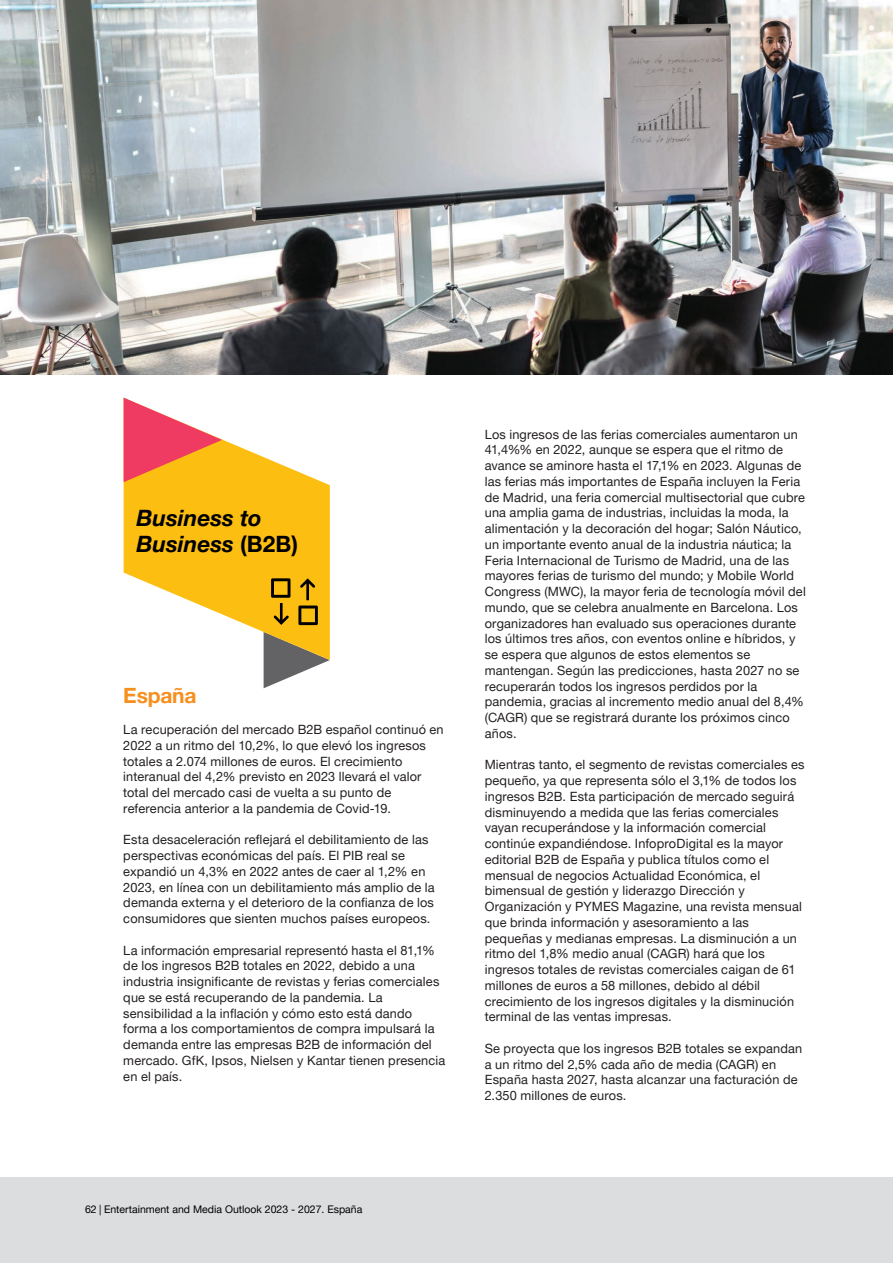
<style>
.page{position:relative;width:893px;height:1263px;background:#fff}
.page>*{position:absolute;margin:0;border:0;box-sizing:border-box;transform-origin:0 0}
.t1{font:italic 700 22.5px/25.5px "Helvetica Neue LT Pro";color:#000}
.Texto_cuerpo{font:700 21px "Helvetica Neue LT Pro";letter-spacing:-.01em;color:#f68f1e}
.Texto_cuerpo-2{font:12.75px/15.8px "Helvetica Neue LT Pro";letter-spacing:.015em;color:#231f20}
.t2{font:10.5px "Helvetica Neue LT Pro";color:#231f20}
.s1{font-style:normal}
</style>
<div class="page">
<div style="left:0;top:1178px;width:893px;height:85px;background:#dcdddf"></div>
<img style="left:0;top:0;width:893px;height:374px">
<svg style="left:124px;top:439px;width:206px;height:192px;fill:#fdbe12"></svg>
<svg style="left:123px;top:397px;width:99px;height:90px"></svg>
<svg style="left:261px;top:578px;width:69px;height:111px;background:#c4a348"></svg>
<p class="t1" style="left:136px;top:505px;width:163px">Business to<br>Business <span class="s1">(B2B)</span></p>
<p class="Texto_cuerpo" style="left:123px;top:682px;width:75px">España</p>
<p class="Texto_cuerpo-2" style="left:123px;top:721px;width:322px">La recuperación del mercado B2B español continuó en 2022 a un ritmo del 10,2%, lo que elevó los ingresos totales a 2.074 millones de euros. El crecimiento interanual del 4,2% previsto en 2023 llevará el valor total del mercado casi de vuelta a su punto de referencia anterior a la pandemia de Covid-19.</p>
<p class="Texto_cuerpo-2" style="left:123px;top:832px;width:313px">Esta desaceleración reflejará el debilitamiento de las perspectivas económicas del país. El PIB real se expandió un 4,3% en 2022 antes de caer al 1,2% en 2023, en línea con un debilitamiento más amplio de la demanda externa y el deterioro de la confianza de los consumidores que sienten muchos países europeos.</p>
<p class="Texto_cuerpo-2" style="left:123px;top:942px;width:323px">La información empresarial representó hasta el 81,1% de los ingresos B2B totales en 2022, debido a una industria insignificante de revistas y ferias comerciales que se está recuperando de la pandemia. La sensibilidad a la inflación y cómo esto está dando forma a los comportamientos de compra impulsará la demanda entre las empresas B2B de información del mercado. GfK, Ipsos, Nielsen y Kantar tienen presencia en el país.</p>
<p class="Texto_cuerpo-2" style="left:485px;top:426px;width:323px">Los ingresos de las ferias comerciales aumentaron un 41,4%% en 2022, aunque se espera que el ritmo de avance se aminore hasta el 17,1% en 2023. Algunas de las ferias más importantes de España incluyen la Feria de Madrid, una feria comercial multisectorial que cubre una amplia gama de industrias, incluidas la moda, la alimentación y la decoración del hogar; Salón Náutico, un importante evento anual de la industria náutica; la Feria Internacional de Turismo de Madrid, una de las mayores ferias de turismo del mundo; y Mobile World Congress (MWC), la mayor feria de tecnología móvil del mundo, que se celebra anualmente en Barcelona. Los organizadores han evaluado sus operaciones durante los últimos tres años, con eventos online e híbridos, y se espera que algunos de estos elementos se mantengan. Según las predicciones, hasta 2027 no se recuperarán todos los ingresos perdidos por la pandemia, gracias al incremento medio anual del 8,4% (CAGR) que se registrará durante los próximos cinco años.</p>
<p class="Texto_cuerpo-2" style="left:485px;top:757px;width:321px">Mientras tanto, el segmento de revistas comerciales es pequeño, ya que representa sólo el 3,1% de todos los ingresos B2B. Esta participación de mercado seguirá disminuyendo a medida que las ferias comerciales vayan recuperándose y la información comercial continúe expandiéndose. InfoproDigital es la mayor editorial B2B de España y publica títulos como el mensual de negocios Actualidad Económica, el bimensual de gestión y liderazgo Dirección y Organización y PYMES Magazine, una revista mensual que brinda información y asesoramiento a las pequeñas y medianas empresas. La disminución a un ritmo del 1,8% medio anual (CAGR) hará que los ingresos totales de revistas comerciales caigan de 61 millones de euros a 58 millones, debido al débil crecimiento de los ingresos digitales y la disminución terminal de las ventas impresas.</p>
<p class="Texto_cuerpo-2" style="left:485px;top:1040px;width:319px">Se proyecta que los ingresos B2B totales se expandan a un ritmo del 2,5% cada año de media (CAGR) en España hasta 2027, hasta alcanzar una facturación de 2.350 millones de euros.</p>
<p class="t2" style="left:85px;top:1203px;width:279px">62 | Entertainment and Media Outlook 2023 - 2027. España</p>
<p class="t2" style="left:104px;top:1203px;width:270px">| Entertainment and Media Outlook 023 - 027. Esp ña</p>
</div>
